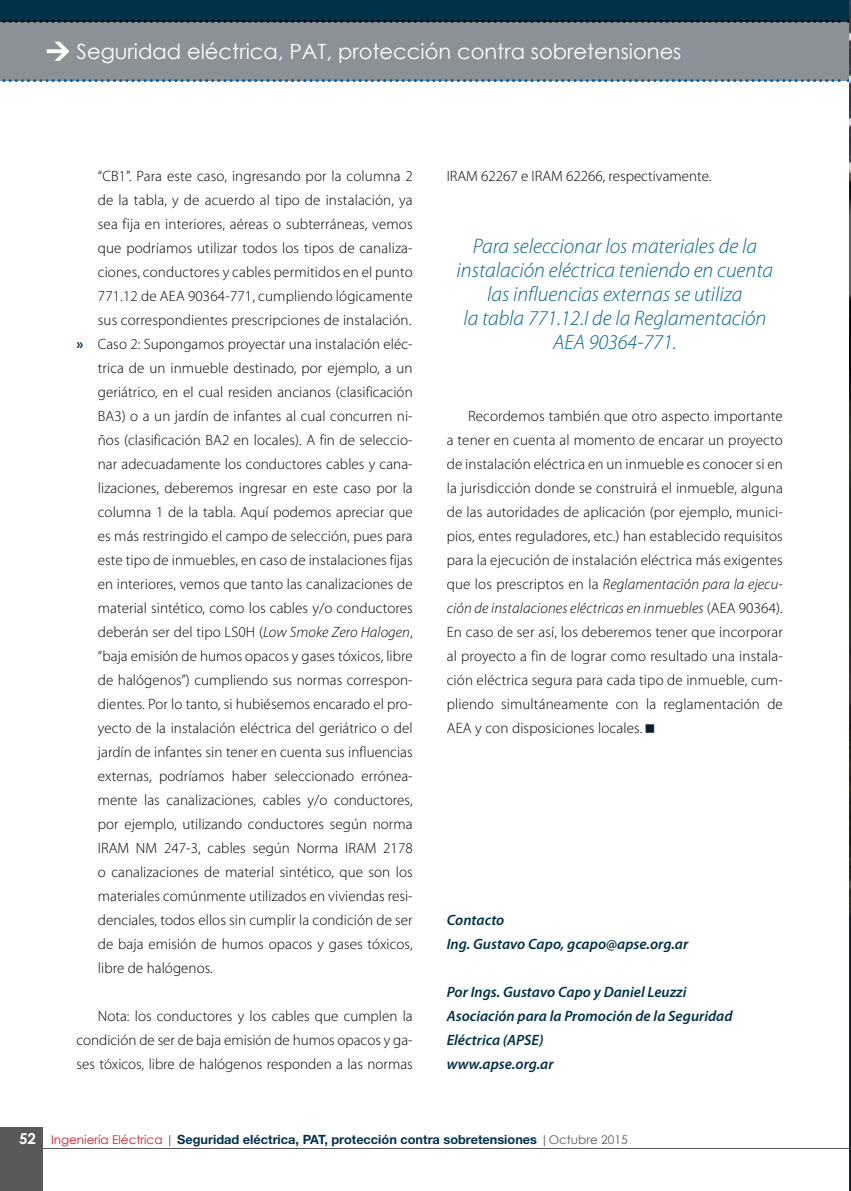
<style>
.page{position:relative;width:851px;height:1191px;background:#fff}
.page>*{position:absolute;margin:0;border:0;box-sizing:border-box;transform-origin:0 0}
.t1{font:italic 300 21px/24px "Myriad Pro";color:#016496;text-align:center}
.t2{font:21px "Century Gothic";color:#fff}
.t3{font:300 15px/24px "Myriad Pro";letter-spacing:.005em;color:#000;text-align:justify}
.t4{font:italic 600 15px/24px "Myriad Pro";color:#00314a}
.t5{font:700 12.75px "Helvetica Neue LT Std";color:#00314a}
.s1{font-weight:700;color:#00314a}
.s2{font-style:italic}
.s3{font-family:"Century Gothic";font-size:15px;color:#fff}
.s4{font-family:"Century Gothic";font-weight:400;font-size:12px;color:#c61d23}
.s5{font-family:"Century Gothic";font-weight:400;font-size:12px;color:#58595b}
</style>
<div class="page">
<div style="left:0;top:1127px;width:43px;height:64px;background:#58595b"></div>
<hr style="left:0;top:1148px;width:850px;height:1px;background:#58595b">
<div style="left:0;top:21px;width:849px;height:60px;background:#8a9297"></div>
<div style="left:0;top:0;width:849px;height:21px;background:#00314a"></div>
<svg style="left:2px;top:79px;width:847px;height:3px"></svg>
<svg style="left:0;top:20px;width:849px;height:3px"></svg>
<svg style="left:47px;top:42px;width:22px;height:19px"></svg>
<img style="left:849px;top:0;width:1px;height:1191px">
<h1 class="t2" style="left:77px;top:37px;width:606px">Seguridad eléctrica, PAT, protección contra sobretensiones</h1>
<p class="t3" style="left:98px;top:164px;width:316px">“CB1”. Para este caso, ingresando por la columna 2</p>
<p class="t3" style="left:98px;top:188px;width:316px">de la tabla, y de acuerdo al tipo de instalación, ya</p>
<p class="t3" style="left:98px;top:212px;width:316px">sea fija en interiores, aéreas o subterráneas, vemos</p>
<p class="t3" style="left:98px;top:236px;width:316px">que podríamos utilizar todos los tipos de canaliza-</p>
<p class="t3" style="left:98px;top:260px;width:316px">ciones, conductores y cables permitidos en el punto</p>
<p class="t3" style="left:98px;top:284px;width:316px">771.12 de AEA 90364-771, cumpliendo lógicamente</p>
<p class="t3" style="left:98px;top:308px;width:315px">sus correspondientes prescripciones de instalación.</p>
<p class="t3" style="left:77px;top:332px;width:337px"><span class="s1">»</span> Caso 2: Supongamos proyectar una instalación eléc-</p>
<p class="t3" style="left:98px;top:356px;width:316px">trica de un inmueble destinado, por ejemplo, a un</p>
<p class="t3" style="left:98px;top:380px;width:316px">geriátrico, en el cual residen ancianos (clasificación</p>
<p class="t3" style="left:98px;top:404px;width:316px">BA3) o a un jardín de infantes al cual concurren ni-</p>
<p class="t3" style="left:98px;top:428px;width:316px">ños (clasificación BA2 en locales). A fin de seleccio-</p>
<p class="t3" style="left:98px;top:452px;width:316px">nar adecuadamente los conductores cables y cana-</p>
<p class="t3" style="left:98px;top:476px;width:316px">lizaciones, deberemos ingresar en este caso por la</p>
<p class="t3" style="left:98px;top:500px;width:316px">columna 1 de la tabla. Aquí podemos apreciar que</p>
<p class="t3" style="left:98px;top:524px;width:316px">es más restringido el campo de selección, pues para</p>
<p class="t3" style="left:98px;top:548px;width:316px">este tipo de inmuebles, en caso de instalaciones fijas</p>
<p class="t3" style="left:98px;top:572px;width:316px">en interiores, vemos que tanto las canalizaciones de</p>
<p class="t3" style="left:98px;top:596px;width:316px">material sintético, como los cables y/o conductores</p>
<p class="t3" style="left:98px;top:620px;width:316px">deberán ser del tipo LS0H (<span class="s2">Low Smoke Zero Halogen</span>,</p>
<p class="t3" style="left:98px;top:644px;width:316px">“baja emisión de humos opacos y gases tóxicos, libre</p>
<p class="t3" style="left:98px;top:668px;width:316px">de halógenos”) cumpliendo sus normas correspon-</p>
<p class="t3" style="left:98px;top:692px;width:316px">dientes. Por lo tanto, si hubiésemos encarado el pro-</p>
<p class="t3" style="left:98px;top:716px;width:316px">yecto de la instalación eléctrica del geriátrico o del</p>
<p class="t3" style="left:98px;top:740px;width:316px">jardín de infantes sin tener en cuenta sus influencias</p>
<p class="t3" style="left:98px;top:764px;width:316px">externas, podríamos haber seleccionado errónea-</p>
<p class="t3" style="left:98px;top:788px;width:316px">mente las canalizaciones, cables y/o conductores,</p>
<p class="t3" style="left:98px;top:812px;width:316px">por ejemplo, utilizando conductores según norma</p>
<p class="t3" style="left:98px;top:836px;width:316px">IRAM NM 247-3, cables según Norma IRAM 2178</p>
<p class="t3" style="left:98px;top:860px;width:316px">o canalizaciones de material sintético, que son los</p>
<p class="t3" style="left:98px;top:884px;width:316px">materiales comúnmente utilizados en viviendas resi-</p>
<p class="t3" style="left:98px;top:908px;width:316px">denciales, todos ellos sin cumplir la condición de ser</p>
<p class="t3" style="left:98px;top:932px;width:316px">de baja emisión de humos opacos y gases tóxicos,</p>
<p class="t3" style="left:98px;top:956px;width:116px">libre de halógenos.</p>
<p class="t3" style="left:77px;top:1004px;width:337px;text-indent:21px">Nota: los conductores y los cables que cumplen la condición de ser de baja emisión de humos opacos y ga&shy;ses tóxicos, libre de halógenos responden a las normas</p>
<p class="t3" style="left:446px;top:164px;width:266px">IRAM 62267 e IRAM 62266, respectivamente.</p>
<h1 class="t1" style="left:456px;top:235px;width:318px">Para seleccionar los materiales de la instalación eléctrica teniendo en cuenta las influencias externas se utiliza<br>la tabla 771.12.I de la Reglamentación AEA 90364-771.</h1>
<p class="t3" style="left:446px;top:404px;width:337px;text-indent:21px">Recordemos también que otro aspecto importante a tener en cuenta al momento de encarar un proyecto de instalación eléctrica en un inmueble es conocer si en la jurisdicción donde se construirá el inmueble, alguna de las autoridades de aplicación (por ejemplo, munici&shy;pios, entes reguladores, etc.) han establecido requisitos para la ejecución de instalación eléctrica más exigentes que los prescriptos en la <span class="s2">Reglamentación para la ejecu&shy;ción de instalaciones eléctricas en inmuebles</span> (AEA 90364).<br>En caso de ser así, los deberemos tener que incorporar al proyecto a fin de lograr como resultado una instala&shy;ción eléctrica segura para cada tipo de inmueble, cum&shy;pliendo simultáneamente con la reglamentación de AEA y con disposiciones locales.</p>
<p class="t4" style="left:446px;top:908px;width:243px">Contacto<br>Ing. Gustavo Capo, gcapo@apse.org.ar</p>
<p class="t4" style="left:446px;top:980px;width:287px">Por Ings. Gustavo Capo y Daniel Leuzzi<br>Asociación para la Promoción de la Seguridad<br>Eléctrica (APSE)<br>www.apse.org.ar</p>
<p class="t5" style="left:19px;top:1131px;width:610px"><span class="s3">52</span> <span class="s4">Ingeniería Eléctrica</span> <span class="s5">|</span> Seguridad eléctrica, PAT, protección contra sobretensiones <span class="s5">|Octubre 2015</span></p>
</div>
